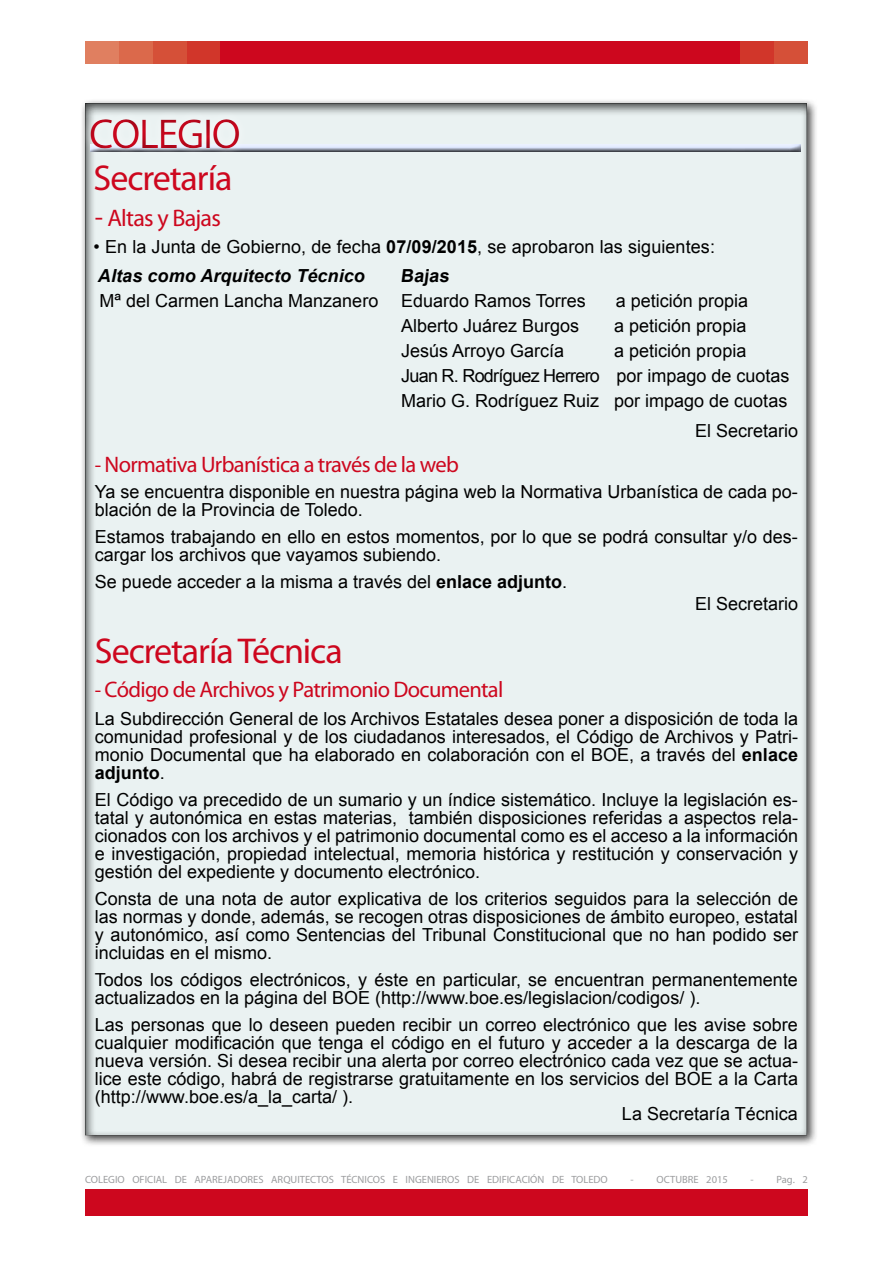
<style>
.page{position:relative;width:893px;height:1263px;background:#fff}
.page>*{position:absolute;margin:0;border:0;box-sizing:border-box;transform-origin:0 0}
.t1{font:42px "Myriad Pro";letter-spacing:-.03em;color:#cd071e}
.t2{font:36px "Myriad Pro";letter-spacing:-.03em;color:#cd071e}
.t3{font:24px "Myriad Pro";letter-spacing:-.03em;color:#cd071e}
.t4{font:22.5px "Myriad Pro";letter-spacing:-.03em;color:#cd071e}
.t5{font:18px/18px "Arial";color:#000}
.t6{font:italic 700 18px "Arial";letter-spacing:.005em;color:#000}
.t7{font:700 18px "Arial";color:#000}
.t8{font:10.5px "Myriad Pro";color:#9c9d9f}
.s1{font-size:27px}
.s2{font-weight:700}
.s3{font-size:21px}
</style>
<div class="page">
<div style="left:85px;top:1189px;width:723px;height:27px;background:#cd071e"></div>
<div style="left:85px;top:41px;width:34px;height:23px;background:#e07f60"></div>
<div style="left:119px;top:41px;width:34px;height:23px;background:#db694b"></div>
<div style="left:153px;top:41px;width:34px;height:23px;background:#d55038"></div>
<div style="left:187px;top:41px;width:34px;height:23px;background:#d1362a"></div>
<div style="left:774px;top:41px;width:34px;height:23px;background:#d55038"></div>
<div style="left:740px;top:41px;width:34px;height:23px;background:#d1362a"></div>
<div style="left:221px;top:41px;width:519px;height:23px;background:#cd071e"></div>
<div style="left:80px;top:98px;width:749px;height:1060px;background:#000;opacity:.75"></div>
<div style="left:79px;top:96px;width:729px;height:1040px;background:#eaf2f2"></div>
<div style="left:80px;top:110px;width:731px;height:80px;background:#eaf2f2"></div>
<div style="left:81px;top:104px;width:706px;height:56px;background:#000;opacity:.5"></div>
<h1 class="t1" style="left:89px;top:108px;width:153px">COLEGIO</h1>
<h2 class="t2" style="left:94px;top:156px;width:140px">Secretaría</h2>
<h3 class="t3" style="left:95px;top:203px;width:128px"><span class="s1">-</span> Altas y Bajas</h3>
<p class="t6" style="left:98px;top:264px;width:268px">Altas como Arquitecto Técnico</p>
<p class="t7" style="left:401px;top:264px;width:53px">Bajas</p>
<p class="t5" style="left:100px;top:292px;width:280px">Mª del Carmen Lancha Manzanero</p>
<p class="t5" style="left:401px;top:292px;width:186px">Eduardo Ramos Torres</p>
<p class="t5" style="left:616px;top:292px;width:134px">a petición propia</p>
<p class="t5" style="left:401px;top:317px;width:180px">Alberto Juárez Burgos</p>
<p class="t5" style="left:614px;top:317px;width:134px">a petición propia</p>
<p class="t5" style="left:401px;top:342px;width:165px">Jesús Arroyo García</p>
<p class="t5" style="left:94px;top:238px;width:623px">• En la Junta de Gobierno, de fecha <span class="s2">07/09/2015</span>, se aprobaron las siguientes:</p>
<p class="t5" style="left:401px;top:338px;width:390px;line-height:25px;text-indent:213px">a petición propia<br>Juan R. Rodríguez Herrero por impago de cuotas<br>Mario G. Rodríguez Ruiz por impago de cuotas</p>
<p class="t5" style="left:695px;top:422px;width:105px">El Secretario</p>
<p class="t4" style="left:95px;top:450px;width:365px"><span class="s3">-</span> Normativa Urbanística a través de la web</p>
<p class="t5" style="left:95px;top:483px;width:704px">Ya se encuentra disponible en nuestra página web la Normativa Urbanística de cada po&shy;blación de la Provincia de Toledo.</p>
<p class="t5" style="left:95px;top:528px;width:704px">Estamos trabajando en ello en estos momentos, por lo que se podrá consultar y/o des&shy;cargar los archivos que vayamos subiendo.</p>
<p class="t5" style="left:95px;top:573px;width:474px">Se puede acceder a la misma a través del <span class="s2">enlace adjunto</span>.</p>
<p class="t5" style="left:695px;top:595px;width:105px">El Secretario</p>
<h2 class="t2" style="left:95px;top:629px;width:249px">Secretaría Técnica</h2>
<p class="t4" style="left:95px;top:675px;width:410px"><span class="s3">-</span> Código de Archivos y Patrimonio Documental</p>
<p class="t5" style="left:95px;top:709px;width:705px;text-align:justify">La Subdirección General de los Archivos Estatales desea poner a disposición de toda la comunidad profesional y de los ciudadanos interesados, el Código de Archivos y Patri&shy;monio Documental que ha elaborado en colaboración con el BOE, a través del <span class="s2">enlace adjunto</span>.</p>
<p class="t5" style="left:95px;top:790px;width:705px;text-align:justify">El Código va precedido de un sumario y un índice sistemático. Incluye la legislación es&shy;tatal y autonómica en estas materias, también disposiciones referidas a aspectos rela&shy;cionados con los archivos y el patrimonio documental como es el acceso a la información e investigación, propiedad intelectual, memoria histórica y restitución y conservación y gestión del expediente y documento electrónico.</p>
<p class="t5" style="left:95px;top:889px;width:705px;text-align:justify">Consta de una nota de autor explicativa de los criterios seguidos para la selección de las normas y donde, además, se recogen otras disposiciones de ámbito europeo, estatal y autonómico, así como Sentencias del Tribunal Constitucional que no han podido ser incluidas en el mismo.</p>
<p class="t5" style="left:95px;top:970px;width:704px">Todos los códigos electrónicos, y éste en particular, se encuentran permanentemente actualizados en la página del BOE (http://www.boe.es/legislacion/codigos/ ).</p>
<p class="t5" style="left:95px;top:1015px;width:704px;text-align:justify">Las personas que lo deseen pueden recibir un correo electrónico que les avise sobre cualquier modificación que tenga el código en el futuro y acceder a la descarga de la nueva versión. Si desea recibir una alerta por correo electrónico cada vez que se actua&shy;lice este código, habrá de registrarse gratuitamente en los servicios del BOE a la Carta (http://www.boe.es/a_la_carta/ ).</p>
<p class="t5" style="left:622px;top:1105px;width:177px">La Secretaría Técnica</p>
<p class="t8" style="left:85px;top:1173px;width:524px">COLEGIO OFICIAL DE APAREJADORES ARQUITECTOS TÉCNICOS E INGENIEROS DE EDIFICACIÓN DE TOLEDO</p>
<p class="t8" style="left:631px;top:1173px;width:99px">- OCTUBRE 2015</p>
<p class="t8" style="left:751px;top:1173px;width:59px">- Pag. 2</p>
</div>
